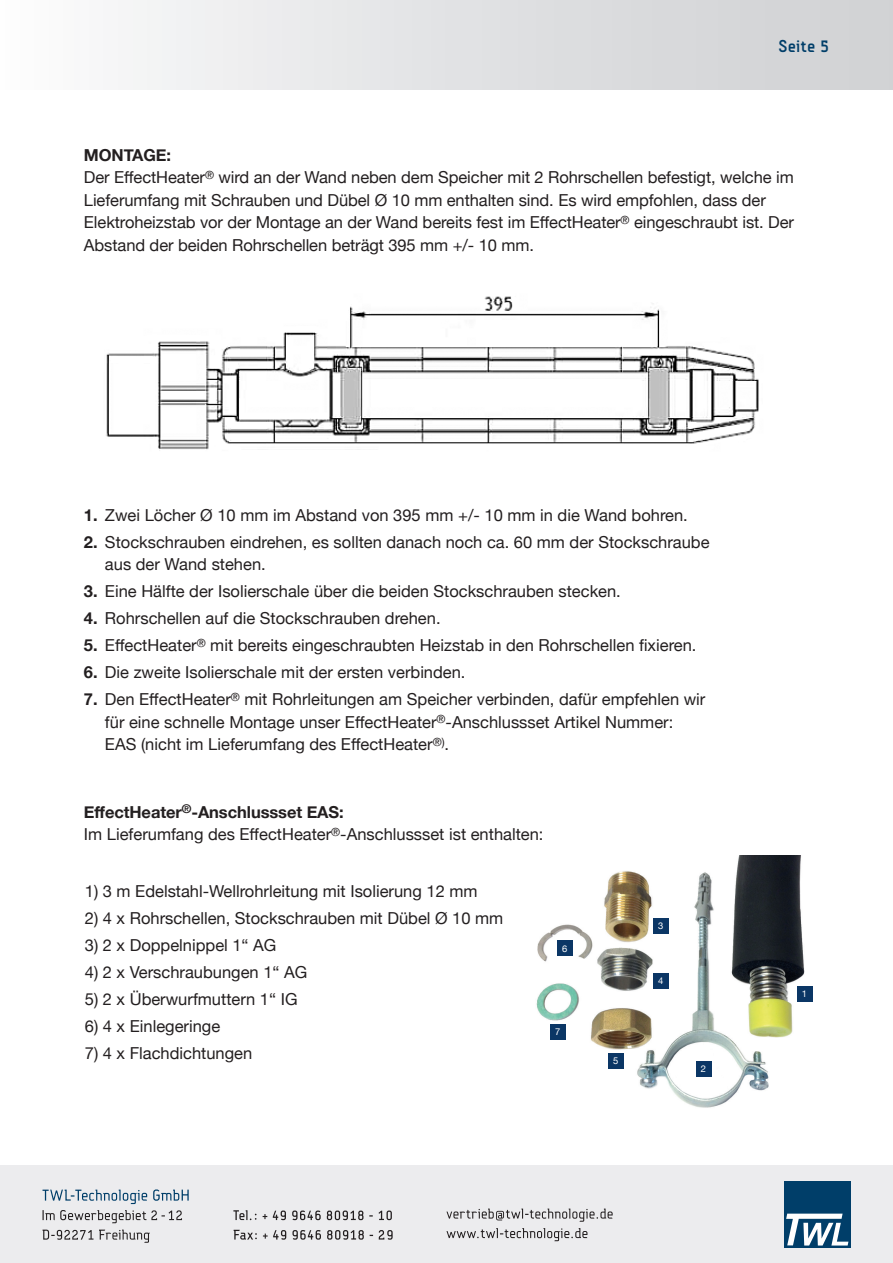
<style>
.page{position:relative;width:893px;height:1263px;background:#fff}
.page>*{position:absolute;margin:0;border:0;box-sizing:border-box;transform-origin:0 0}
.t1{font:700 18px "Fou Mix";color:#003e69}
.t2{font:16.5px/22.5px "Helvetica Neue";color:#231f20}
.t3{font:700 16.5px "Helvetica Neue";letter-spacing:-.005em;color:#231f20}
.t4{font:9.45px "Helvetica Neue";color:#fff}
.s1{font-weight:700}
</style>
<div class="page">
<div style="left:0;top:1165px;width:893px;height:98px;background:#ececee"></div>
<div style="left:0;top:0;width:893px;height:89px;background:linear-gradient(to right,#fafbfb,#cdcfd1)"></div>
<svg style="left:43px;top:1189px;width:146px;height:15px"></svg>
<svg style="left:43px;top:1210px;width:139px;height:13px"></svg>
<svg style="left:43px;top:1229px;width:107px;height:14px"></svg>
<svg style="left:446px;top:1208px;width:167px;height:14px"></svg>
<svg style="left:446px;top:1228px;width:141px;height:13px"></svg>
<div style="left:784px;top:1181px;width:66px;height:67px;background:#003e69"></div>
<svg style="left:786px;top:1213px;width:62px;height:32px"></svg>
<svg style="left:234px;top:1230px;width:159px;height:10px"></svg>
<svg style="left:233px;top:1210px;width:159px;height:10px"></svg>
<img style="left:106px;top:296px;width:653px;height:155px">
<img style="left:536px;top:855px;width:269px;height:253px">
<div style="left:797px;top:986px;width:16px;height:16px;background:#0b3665"></div>
<div style="left:696px;top:1061px;width:15px;height:16px;background:#0b3665"></div>
<div style="left:653px;top:918px;width:16px;height:16px;background:#0b3665"></div>
<div style="left:653px;top:973px;width:16px;height:16px;background:#0b3665"></div>
<div style="left:608px;top:1053px;width:16px;height:16px;background:#0b3665"></div>
<div style="left:557px;top:940px;width:16px;height:16px;background:#0b3665"></div>
<div style="left:550px;top:1024px;width:16px;height:16px;background:#0b3665"></div>
<p class="t1" style="left:778px;top:36px;width:53px">Seite 5</p>
<p class="t3" style="left:84px;top:142px;width:89px">MONTAGE:</p>
<p class="t2" style="left:84px;top:167px;width:711px">Der EffectHeater<sup>®</sup> wird an der Wand neben dem Speicher mit 2 Rohrschellen befestigt, welche im</p>
<p class="t2" style="left:84px;top:189px;width:712px">Lieferumfang mit Schrauben und Dübel Ø 10 mm enthalten sind. Es wird empfohlen, dass der<br>Elektroheizstab vor der Montage an der Wand bereits fest im EffectHeater<sup>®</sup> eingeschraubt ist. Der<br>Abstand der beiden Rohrschellen beträgt 395 mm +/- 10 mm.</p>
<p class="t2" style="left:84px;top:504px;width:605px"><span class="s1">1.</span> Zwei Löcher Ø 10 mm im Abstand von 395 mm +/- 10 mm in die Wand bohren.</p>
<p class="t2" style="left:84px;top:531px;width:627px"><span class="s1">2.</span> Stockschrauben eindrehen, es sollten danach noch ca. 60 mm der Stockschraube</p>
<p class="t2" style="left:105px;top:554px;width:162px">aus der Wand stehen.</p>
<p class="t2" style="left:84px;top:581px;width:538px"><span class="s1">3.</span> Eine Hälfte der Isolierschale über die beiden Stockschrauben stecken.</p>
<p class="t2" style="left:84px;top:608px;width:358px"><span class="s1">4.</span> Rohrschellen auf die Stockschrauben drehen.</p>
<p class="t2" style="left:84px;top:635px;width:614px"><span class="s1">5.</span> EffectHeater<sup>®</sup> mit bereits eingeschraubten Heizstab in den Rohrschellen fixieren.</p>
<p class="t2" style="left:84px;top:662px;width:383px"><span class="s1">6.</span> Die zweite Isolierschale mit der ersten verbinden.</p>
<p class="t2" style="left:84px;top:689px;width:623px"><span class="s1">7.</span> Den EffectHeater<sup>®</sup> mit Rohrleitungen am Speicher verbinden, dafür empfehlen wir</p>
<p class="t2" style="left:105px;top:711px;width:570px">für eine schnelle Montage unser EffectHeater<sup>®</sup>-Anschlussset Artikel Nummer:</p>
<p class="t2" style="left:105px;top:734px;width:346px">EAS (nicht im Lieferumfang des EffectHeater<sup>®)</sup>.</p>
<p class="t3" style="left:84px;top:799px;width:261px">EffectHeater<sup>®</sup>-Anschlussset EAS:</p>
<p class="t2" style="left:84px;top:824px;width:461px">Im Lieferumfang des EffectHeater<sup>®</sup>-Anschlussset ist enthalten:</p>
<p class="t2" style="left:85px;top:880px;width:394px">1) 3 m Edelstahl-Wellrohrleitung mit Isolierung 12 mm</p>
<p class="t2" style="left:85px;top:907px;width:420px">2) 4 x Rohrschellen, Stockschrauben mit Dübel Ø 10 mm</p>
<p class="t2" style="left:85px;top:934px;width:193px">3) 2 x Doppelnippel 1“ AG</p>
<p class="t2" style="left:85px;top:961px;width:224px">4) 2 x Verschraubungen 1“ AG</p>
<p class="t2" style="left:85px;top:988px;width:214px">5) 2 x Überwurfmuttern 1“ IG</p>
<p class="t2" style="left:85px;top:1015px;width:137px">6) 4 x Einlegeringe</p>
<p class="t2" style="left:85px;top:1042px;width:169px">7) 4 x Flachdichtungen</p>
<p class="t4" style="left:562px;top:941px;width:7px">6</p>
<p class="t4" style="left:555px;top:1025px;width:7px">7</p>
<p class="t4" style="left:613px;top:1054px;width:7px">5</p>
<p class="t4" style="left:658px;top:919px;width:7px">3</p>
<p class="t4" style="left:658px;top:974px;width:7px">4</p>
<p class="t4" style="left:701px;top:1062px;width:7px">2</p>
<p class="t4" style="left:802px;top:987px;width:7px">1</p>
</div>
